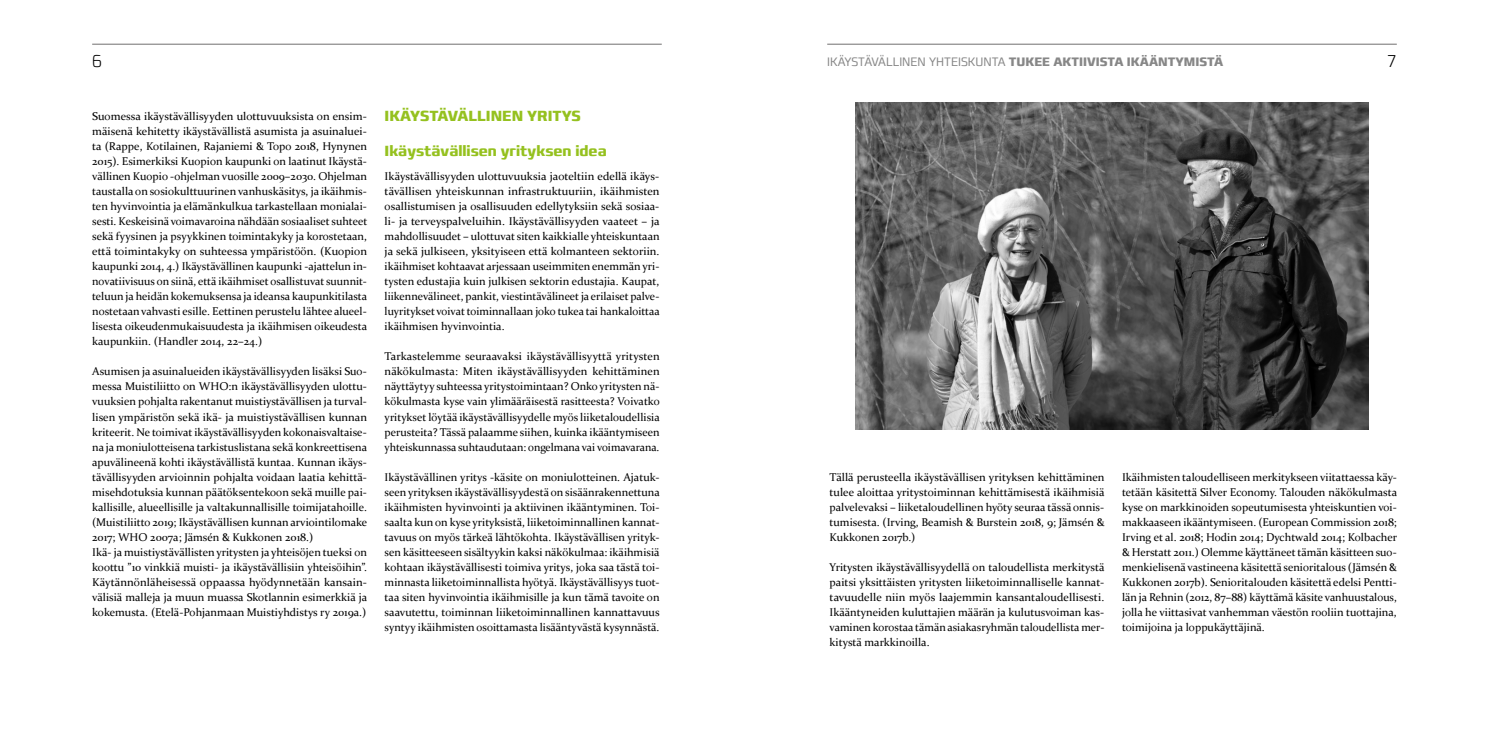
<style>
.page{position:relative;width:1489px;height:745px;background:#fff}
.page>*{position:absolute;margin:0;border:0;box-sizing:border-box;transform-origin:0 0}
.t1{font:200 condensed 17.5px "Francker CYR";color:#000}
.t2{font:700 condensed 15px "Francker CYR";color:#95c11f}
.t3{font:700 condensed 12.5px "Francker CYR";color:#878787}
.t4{font:11.25px/15px "Constantia";color:#000;text-align:justify}
.s1{font-weight:300}
</style>
<div class="page">
<hr style="left:92px;top:44px;width:569px;height:1px;background:#706f6f">
<hr style="left:827px;top:44px;width:569px;height:1px;background:#706f6f">
<img style="left:855px;top:103px;width:513px;height:326px">
<h1 class="t1" style="left:92px;top:50px;width:11px">6</h1>
<p class="t3" style="left:827px;top:54px;width:397px"><span class="s1">IKÄYSTÄVÄLLINEN YHTEISKUNTA</span> TUKEE AKTIIVISTA IKÄÄNTYMISTÄ</p>
<h1 class="t1" style="left:1386px;top:50px;width:11px">7</h1>
<p class="t4" style="left:92px;top:108px;width:276px">Suomessa ikäystävällisyyden ulottuvuuksista on ensim&shy;mäisenä kehitetty ikäystävällistä asumista ja asuinaluei&shy;ta (Rappe, Kotilainen, Rajaniemi &amp; Topo 2018, Hynynen 2015). Esimerkiksi Kuopion kaupunki on laatinut Ikäystä&shy;vällinen Kuopio -ohjelman vuosille 2009–2030. Ohjelman taustalla on sosiokulttuurinen vanhuskäsitys, ja ikäihmis&shy;ten hyvinvointia ja elämänkulkua tarkastellaan monialai&shy;sesti. Keskeisinä voimavaroina nähdään sosiaaliset suhteet sekä fyysinen ja psyykkinen toimintakyky ja korostetaan, että toimintakyky on suhteessa ympäristöön. (Kuopion kaupunki 2014, 4.) Ikäystävällinen kaupunki -ajattelun in&shy;novatiivisuus on siinä, että ikäihmiset osallistuvat suunnit&shy;teluun ja heidän kokemuksensa ja ideansa kaupunkitilasta nostetaan vahvasti esille. Eettinen perustelu lähtee alueel&shy;lisesta oikeudenmukaisuudesta ja ikäihmisen oikeudesta kaupunkiin. (Handler 2014, 22–24.)</p>
<p class="t4" style="left:92px;top:363px;width:276px;text-align:left">Asumisen ja asuinalueiden ikäystävällisyyden lisäksi Suo&shy;messa Muistiliitto on WHO:n ikäystävällisyyden ulottu&shy;vuuksien pohjalta rakentanut muistiystävällisen ja turval&shy;lisen ympäristön sekä ikä- ja muistiystävällisen kunnan kriteerit. Ne toimivat ikäystävällisyyden kokonaisvaltaise&shy;na ja moniulotteisena tarkistuslistana sekä konkreettisena apuvälineenä kohti ikäystävällistä kuntaa. Kunnan ikäys&shy;tävällisyyden arvioinnin pohjalta voidaan laatia kehittä&shy;misehdotuksia kunnan päätöksentekoon sekä muille pai&shy;kallisille, alueellisille ja valtakunnallisille toimijatahoille. (Muistiliitto 2019; Ikäystävällisen kunnan arviointilomake 2017; WHO 2007a; Jämsén &amp; Kukkonen 2018.)<br>Ikä- ja muistiystävällisten yritysten ja yhteisöjen tueksi on koottu ”10 vinkkiä muisti- ja ikäystävällisiin yhteisöihin”.<br>Käytännönläheisessä oppaassa hyödynnetään kansain&shy;välisiä malleja ja muun muassa Skotlannin esimerkkiä ja kokemusta. (Etelä-Pohjanmaan Muistiyhdistys ry 2019a.)</p>
<h2 class="t2" style="left:384px;top:106px;width:198px">IKÄYSTÄVÄLLINEN YRITYS</h2>
<h2 class="t2" style="left:384px;top:141px;width:223px">Ikäystävällisen yrityksen idea</h2>
<p class="t4" style="left:384px;top:168px;width:276px">Ikäystävällisyyden ulottuvuuksia jaoteltiin edellä ikäys&shy;tävällisen yhteiskunnan infrastruktuuriin, ikäihmisten osallistumisen ja osallisuuden edellytyksiin sekä sosiaa&shy;li- ja terveyspalveluihin. Ikäystävällisyyden vaateet – ja mahdollisuudet – ulottuvat siten kaikkialle yhteiskuntaan ja sekä julkiseen, yksityiseen että kolmanteen sektoriin. ikäihmiset kohtaavat arjessaan useimmiten enemmän yri&shy;tysten edustajia kuin julkisen sektorin edustajia. Kaupat, liikennevälineet, pankit, viestintävälineet ja erilaiset palve&shy;luyritykset voivat toiminnallaan joko tukea tai hankaloittaa ikäihmisen hyvinvointia.</p>
<p class="t4" style="left:384px;top:348px;width:276px">Tarkastelemme seuraavaksi ikäystävällisyyttä yritysten näkökulmasta: Miten ikäystävällisyyden kehittäminen näyttäytyy suhteessa yritystoimintaan? Onko yritysten nä&shy;kökulmasta kyse vain ylimääräisestä rasitteesta? Voivatko yritykset löytää ikäystävällisyydelle myös liiketaloudellisia perusteita? Tässä palaamme siihen, kuinka ikääntymiseen yhteiskunnassa suhtaudutaan: ongelmana vai voimavarana.</p>
<p class="t4" style="left:384px;top:468px;width:276px">Ikäystävällinen yritys -käsite on moniulotteinen. Ajatuk&shy;seen yrityksen ikäystävällisyydestä on sisäänrakennettuna ikäihmisten hyvinvointi ja aktiivinen ikääntyminen. Toi&shy;saalta kun on kyse yrityksistä, liiketoiminnallinen kannat&shy;tavuus on myös tärkeä lähtökohta. Ikäystävällisen yrityk&shy;sen käsitteeseen sisältyykin kaksi näkökulmaa: ikäihmisiä kohtaan ikäystävällisesti toimiva yritys, joka saa tästä toi&shy;minnasta liiketoiminnallista hyötyä. Ikäystävällisyys tuot&shy;taa siten hyvinvointia ikäihmisille ja kun tämä tavoite on saavutettu, toiminnan liiketoiminnallinen kannattavuus syntyy ikäihmisten osoittamasta lisääntyvästä kysynnästä.</p>
<p class="t4" style="left:829px;top:468px;width:276px">Tällä perusteella ikäystävällisen yrityksen kehittäminen tulee aloittaa yritystoiminnan kehittämisestä ikäihmisiä palvelevaksi – liiketaloudellinen hyöty seuraa tässä onnis&shy;tumisesta. (Irving, Beamish &amp; Burstein 2018, 9; Jämsén &amp; Kukkonen 2017b.)</p>
<p class="t4" style="left:829px;top:558px;width:276px">Yritysten ikäystävällisyydellä on taloudellista merkitystä paitsi yksittäisten yritysten liiketoiminnalliselle kannat&shy;tavuudelle niin myös laajemmin kansantaloudellisesti.<br>Ikääntyneiden kuluttajien määrän ja kulutusvoiman kas&shy;vaminen korostaa tämän asiakasryhmän taloudellista mer&shy;kitystä markkinoilla.</p>
<p class="t4" style="left:1121px;top:468px;width:276px">Ikäihmisten taloudelliseen merkitykseen viitattaessa käy&shy;tetään käsitettä Silver Economy. Talouden näkökulmasta kyse on markkinoiden sopeutumisesta yhteiskuntien voi&shy;makkaaseen ikääntymiseen. (European Commission 2018; Irving et al. 2018; Hodin 2014; Dychtwald 2014; Kolbacher &amp; Herstatt 2011.) Olemme käyttäneet tämän käsitteen suo&shy;menkielisenä vastineena käsitettä senioritalous (Jämsén &amp; Kukkonen 2017b). Senioritalouden käsitettä edelsi Pentti&shy;län ja Rehnin (2012, 87–88) käyttämä käsite vanhuustalous, jolla he viittasivat vanhemman väestön rooliin tuottajina, toimijoina ja loppukäyttäjinä.</p>
</div>
